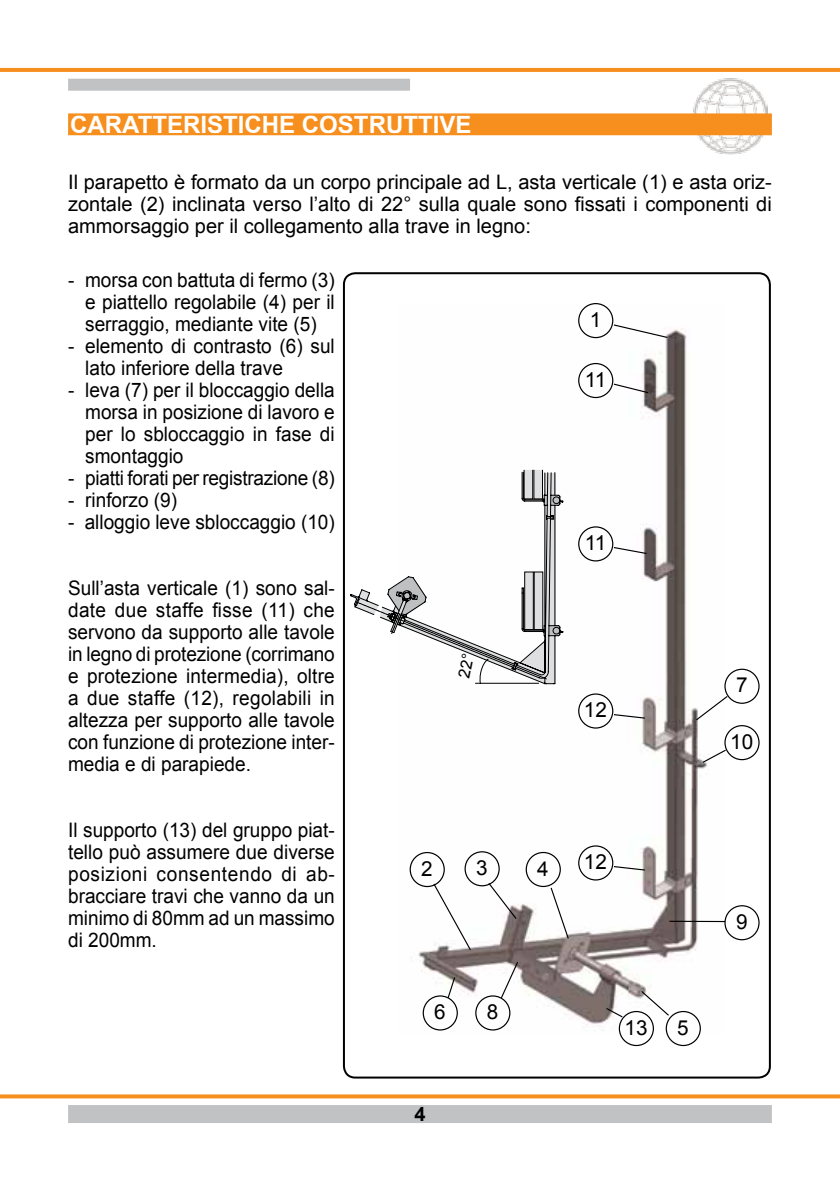
<style>
.page{position:relative;width:840px;height:1191px;background:#fff}
.page>*{position:absolute;margin:0;border:0;box-sizing:border-box;transform-origin:0 0}
.t1{font:700 24px "Arial";color:#fff}
.t2{font:20.6px "Arial";color:#000}
.t3{font:20px/22px "Arial";color:#000;text-align:justify;scale:.95 1}
.t4{font:20px/22px "Arial";color:#000;text-align:justify}
.t5{font:700 20px "Arial";color:#000}
</style>
<div class="page">
<svg style="left:0;top:68px;width:839px;height:4px;background:#f79021"></svg>
<div style="left:68px;top:79px;width:342px;height:12px;background:#c1c2c4"></div>
<div style="left:68px;top:1105px;width:703px;height:18px;background:#c1c2c4"></div>
<svg style="left:0;top:1094px;width:839px;height:4px;background:#f79a36"></svg>
<img style="left:691px;top:78px;width:75px;height:76px">
<div style="left:69px;top:114px;width:701px;height:20px;background:#f78f1e"></div>
<div style="left:68px;top:113px;width:703px;height:22px;border:2px solid #f78f1e"></div>
<div style="left:343px;top:272px;width:427px;height:806px;border:2px solid #000;border-radius:11px"></div>
<img style="left:411px;top:305px;width:312px;height:728px">
<svg style="left:411px;top:471px;width:152px;height:214px"></svg>
<div style="left:523px;top:469px;width:9px;height:30px;background:#dedfe0"></div>
<div style="left:533px;top:469px;width:9px;height:30px;background:#dedfe0"></div>
<svg style="left:612px;top:323px;width:56px;height:16px"></svg>
<div style="left:578px;top:303px;width:35px;height:35px;border:1px solid #000;border-radius:50%"></div>
<svg style="left:612px;top:383px;width:37px;height:11px"></svg>
<div style="left:578px;top:363px;width:35px;height:35px;border:1px solid #000;border-radius:50%"></div>
<svg style="left:612px;top:546px;width:35px;height:9px"></svg>
<div style="left:578px;top:526px;width:35px;height:35px;border:1px solid #000;border-radius:50%"></div>
<svg style="left:612px;top:713px;width:33px;height:6px"></svg>
<div style="left:578px;top:693px;width:35px;height:35px;border:1px solid #000;border-radius:50%"></div>
<svg style="left:612px;top:865px;width:33px;height:6px"></svg>
<div style="left:578px;top:845px;width:35px;height:35px;border:1px solid #000;border-radius:50%"></div>
<svg style="left:487px;top:881px;width:30px;height:39px"></svg>
<div style="left:464px;top:851px;width:35px;height:35px;border:1px solid #000;border-radius:50%"></div>
<svg style="left:446px;top:975px;width:10px;height:24px"></svg>
<div style="left:422px;top:995px;width:35px;height:35px;border:1px solid #000;border-radius:50%"></div>
<svg style="left:499px;top:960px;width:20px;height:39px"></svg>
<div style="left:475px;top:995px;width:35px;height:35px;border:1px solid #000;border-radius:50%"></div>
<svg style="left:639px;top:989px;width:30px;height:28px"></svg>
<div style="left:665px;top:1011px;width:35px;height:35px;border:1px solid #000;border-radius:50%"></div>
<svg style="left:432px;top:882px;width:39px;height:69px"></svg>
<div style="left:409px;top:852px;width:35px;height:35px;border:1px solid #000;border-radius:50%"></div>
<svg style="left:604px;top:1007px;width:19px;height:11px"></svg>
<div style="left:618px;top:1011px;width:35px;height:35px;border:1px solid #000;border-radius:50%"></div>
<svg style="left:549px;top:886px;width:20px;height:54px"></svg>
<div style="left:525px;top:852px;width:35px;height:35px;border:1px solid #000;border-radius:50%"></div>
<svg style="left:700px;top:748px;width:26px;height:16px"></svg>
<div style="left:724px;top:725px;width:35px;height:35px;border:1px solid #000;border-radius:50%"></div>
<hr style="left:669px;top:920px;width:55px;height:2px;background:#000">
<div style="left:724px;top:905px;width:35px;height:35px;border:1px solid #000;border-radius:50%"></div>
<svg style="left:694px;top:695px;width:34px;height:26px"></svg>
<div style="left:724px;top:668px;width:35px;height:36px;border:1px solid #000;border-radius:50%"></div>
<svg style="left:350px;top:472px;width:209px;height:212px"></svg>
<p class="t1" style="left:70px;top:109px;width:402px">CARATTERISTICHE COSTRUTTIVE</p>
<p class="t4" style="left:68px;top:171px;width:705px">Il parapetto è formato da un corpo principale ad L, asta verticale (1) e asta oriz&shy;zontale (2) inclinata verso l’alto di 22° sulla quale sono fissati i componenti di ammorsaggio per il collegamento alla trave in legno:</p>
<p class="t3" style="left:85px;top:269px;width:264px;text-indent:-17px">- morsa con battuta di fermo (3) e piattello regolabile (4) per il serraggio, mediante vite (5)</p>
<p class="t3" style="left:85px;top:335px;width:264px;text-indent:-17px">- elemento di contrasto (6) sul lato inferiore della trave</p>
<p class="t3" style="left:85px;top:379px;width:264px;text-indent:-17px">- leva (7) per il bloccaggio della morsa in posizione di lavoro e per lo sbloccaggio in fase di smontaggio</p>
<p class="t3" style="left:68px;top:467px;width:282px">- piatti forati per registrazione (8)</p>
<p class="t3" style="left:68px;top:489px;width:116px">- rinforzo (9)</p>
<p class="t3" style="left:68px;top:511px;width:282px">- alloggio leve sbloccaggio (10)</p>
<p class="t3" style="left:68px;top:577px;width:282px">Sull’asta verticale (1) sono sal&shy;date due staffe fisse (11) che servono da supporto alle tavole in legno di protezione (corrimano e protezione intermedia), oltre a due staffe (12), regolabili in altezza per supporto alle tavole con funzione di protezione inter&shy;media e di parapiede.</p>
<p class="t3" style="left:68px;top:819px;width:282px">Il supporto (13) del gruppo piat&shy;tello può assumere due diverse posizioni consentendo di ab&shy;bracciare travi che vanno da un minimo di 80mm ad un massimo di 200mm.</p>
<p class="t2" style="left:589px;top:306px;width:13px">1</p>
<p class="t2" style="left:584px;top:366px;width:23px">11</p>
<p class="t2" style="left:584px;top:529px;width:23px">11</p>
<p class="t2" style="left:583px;top:696px;width:25px">12</p>
<p class="t2" style="left:421px;top:855px;width:13px">2</p>
<p class="t2" style="left:476px;top:854px;width:13px">3</p>
<p class="t2" style="left:537px;top:855px;width:13px">4</p>
<p class="t2" style="left:583px;top:848px;width:25px">12</p>
<p class="t2" style="left:434px;top:998px;width:13px">6</p>
<p class="t2" style="left:486px;top:998px;width:13px">8</p>
<p class="t5" style="left:414px;top:1100px;width:13px">4</p>
<p class="t2" style="left:624px;top:1014px;width:25px">13</p>
<p class="t2" style="left:677px;top:1014px;width:13px">5</p>
<p class="t2" style="left:735px;top:671px;width:13px">7</p>
<p class="t2" style="left:729px;top:728px;width:25px">10</p>
<p class="t2" style="left:735px;top:908px;width:13px">9</p>
</div>
